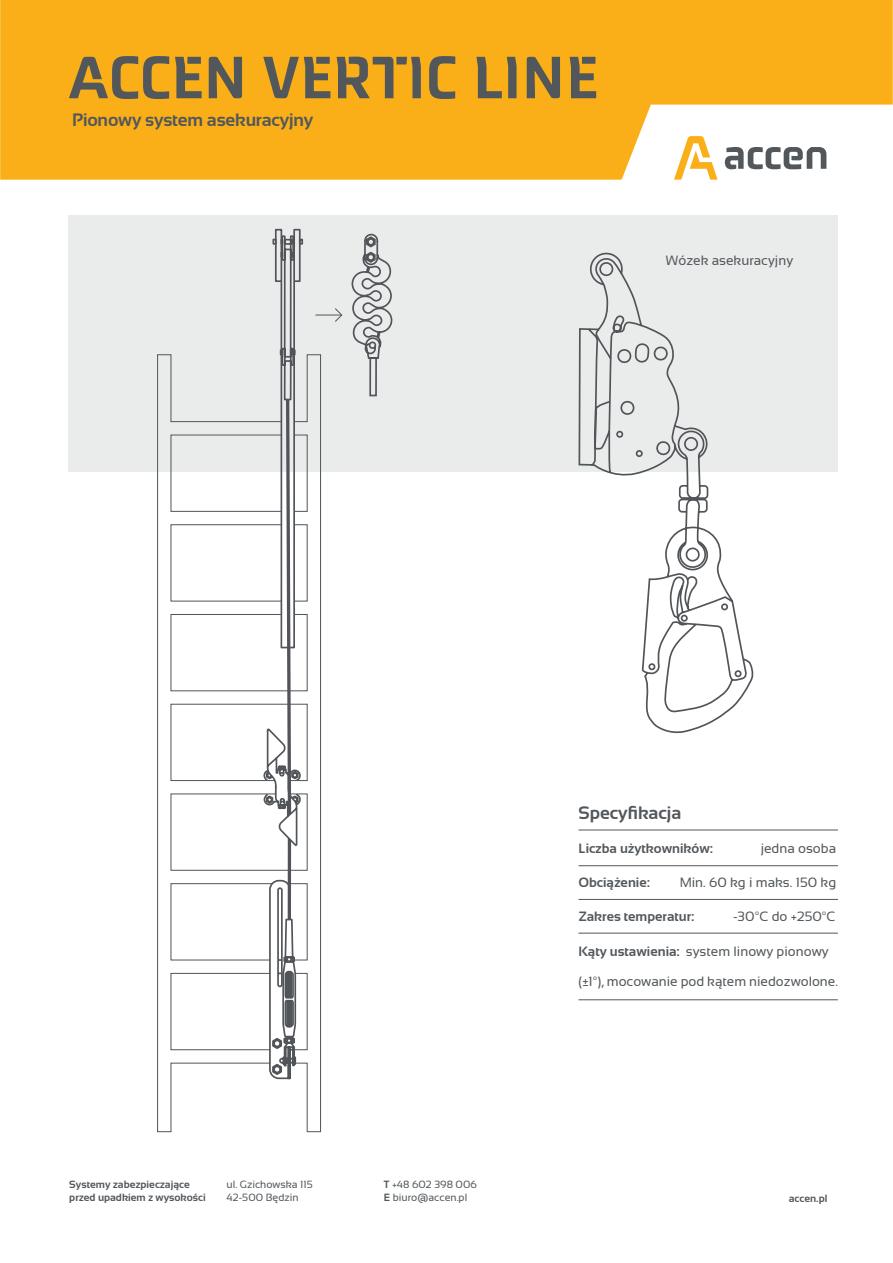
<style>
.page{position:relative;width:893px;height:1263px;background:#fff}
.page>*{position:absolute;margin:0;border:0;box-sizing:border-box;transform-origin:0 0}
.t1{font:61.5px "Accen";color:#52575b}
.t2{font:700 18px "Sansation";letter-spacing:-.01em;color:#52575b}
.t3{font:13.5px "Sansation";color:#52575b}
.t4{font:700 13.5px "Sansation";color:#52575b}
.t5{font:10.5px/13.2px "Sansation";color:#52575b}
.t6{font:700 10.5px/12.6px "Sansation";color:#52575b}
.s1{font-weight:700}
</style>
<div class="page">
<svg style="left:0;top:0;width:893px;height:180px;fill:#faaf18"></svg>
<div style="left:68px;top:215px;width:770px;height:257px;background:#eaecec"></div>
<svg style="left:578px;top:252px;width:176px;height:482px"></svg>
<hr style="left:578px;top:899px;width:260px;height:1px;background:#52575b">
<hr style="left:578px;top:933px;width:260px;height:1px;background:#52575b">
<hr style="left:578px;top:830px;width:260px;height:1px;background:#52575b">
<hr style="left:578px;top:999px;width:260px;height:1px;background:#52575b">
<hr style="left:578px;top:865px;width:260px;height:1px;background:#52575b">
<svg style="left:351px;top:233px;width:42px;height:164px"></svg>
<svg style="left:315px;top:308px;width:28px;height:14px"></svg>
<svg style="left:157px;top:354px;width:164px;height:778px"></svg>
<svg style="left:263px;top:228px;width:41px;height:852px"></svg>
<h1 class="t1" style="left:68px;top:42px;width:531px">ACCEN VERTIC LINE</h1>
<h2 class="t2" style="left:72px;top:110px;width:243px">Pionowy system asekuracyjny</h2>
<p class="t3" style="left:666px;top:253px;width:129px">Wózek asekuracyjny</p>
<p class="t6" style="left:69px;top:1178px;width:138px">Systemy zabezpieczające przed upadkiem z wysokości</p>
<p class="t5" style="left:227px;top:1178px;width:88px">ul. Gzichowska 115<br>42-500 Będzin</p>
<p class="t5" style="left:384px;top:1178px;width:95px"><span class="s1">T</span> +48 602 398 006<br><span class="s1">E</span> biuro@accen.pl</p>
<h2 class="t2" style="left:578px;top:802px;width:104px">Specyfikacja</h2>
<p class="t4" style="left:578px;top:841px;width:136px">Liczba użytkowników:</p>
<p class="t3" style="left:761px;top:841px;width:77px">jedna osoba</p>
<p class="t4" style="left:578px;top:875px;width:73px">Obciążenie:</p>
<p class="t3" style="left:680px;top:875px;width:158px">Min. 60 kg i maks. 150 kg</p>
<p class="t4" style="left:578px;top:909px;width:117px">Zakres temperatur:</p>
<p class="t3" style="left:733px;top:909px;width:104px">-30ºC do +250ºC</p>
<p class="t3" style="left:578px;top:943px;width:252px"><span class="s1">Kąty ustawienia:</span> system linowy pionowy</p>
<p class="t3" style="left:578px;top:973px;width:261px">(±1º), mocowanie pod kątem niedozwolone.</p>
<p class="t6" style="left:789px;top:1192px;width:40px">accen.pl</p>
</div>
